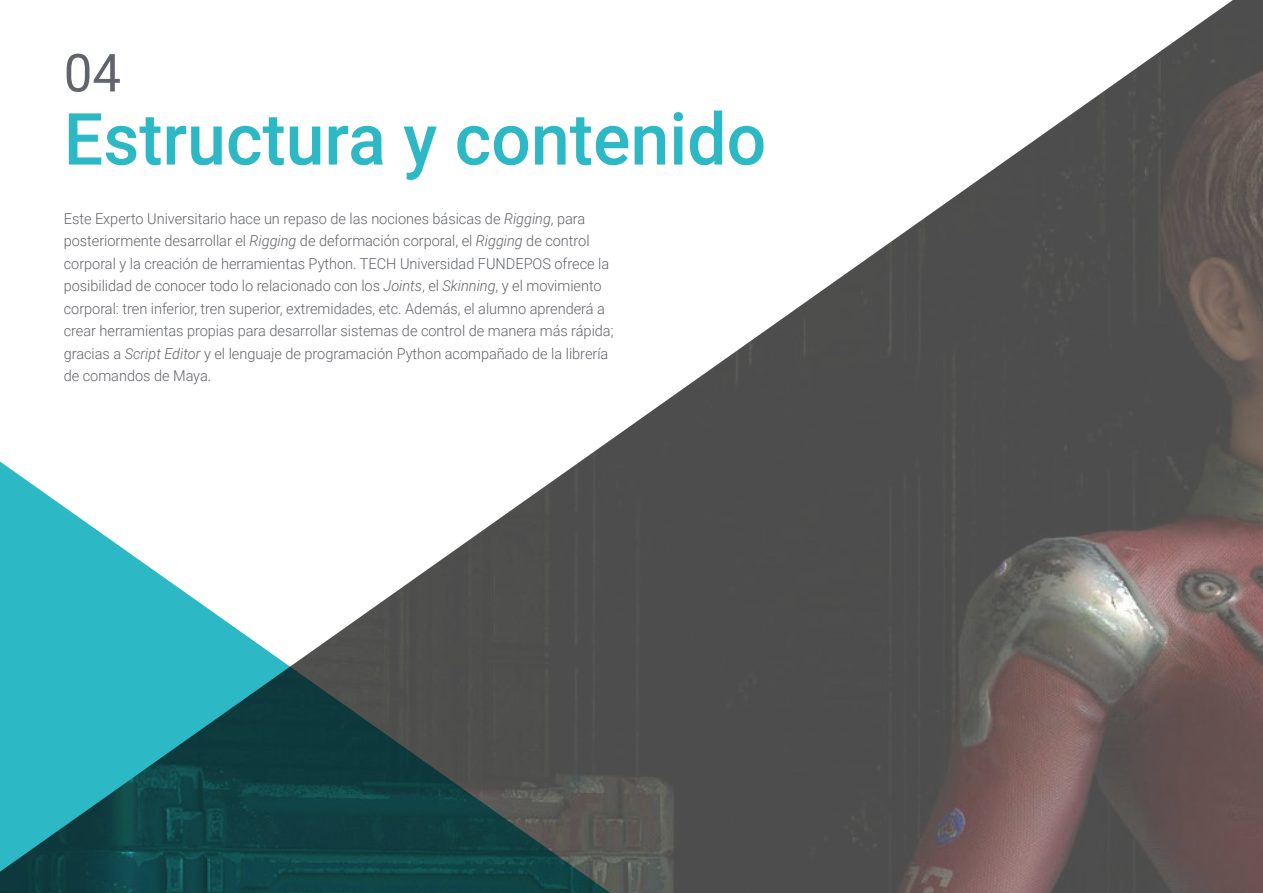
<style>
.page{position:relative;width:1263px;height:893px;background:#fff}
.page>*{position:absolute;margin:0;border:0;box-sizing:border-box;transform-origin:0 0}
.t1{font:500 72px "Roboto";color:#2db8c5}
.t2{font:52.5px "Roboto";color:#61646a}
.t3{font:300 15px/22.5px "Roboto";color:#61646a}
.s1{font-style:italic}
</style>
<div class="page">
<img style="left:602px;top:0;width:661px;height:893px">
<svg style="left:0;top:446px;width:640px;height:447px"></svg>
<h2 class="t2" style="left:64px;top:36px;width:59px">04</h2>
<h1 class="t1" style="left:64px;top:89px;width:704px">Estructura y contenido</h1>
<p class="t3" style="left:64px;top:207px;width:551px">Este Experto Universitario hace un repaso de las nociones básicas de <span class="s1">Rigging</span>, para posteriormente desarrollar el <span class="s1">Rigging</span> de deformación corporal, el <span class="s1">Rigging</span> de control corporal y la creación de herramientas Python. TECH Universidad FUNDEPOS ofrece la posibilidad de conocer todo lo relacionado con los <span class="s1">Joints</span>, el <span class="s1">Skinning</span>, y el movimiento corporal: tren inferior, tren superior, extremidades, etc. Además, el alumno aprenderá a crear herramientas propias para desarrollar sistemas de control de manera más rápida; gracias a <span class="s1">Script Editor</span> y el lenguaje de programación Python acompañado de la librería de comandos de Maya.</p>
</div>
